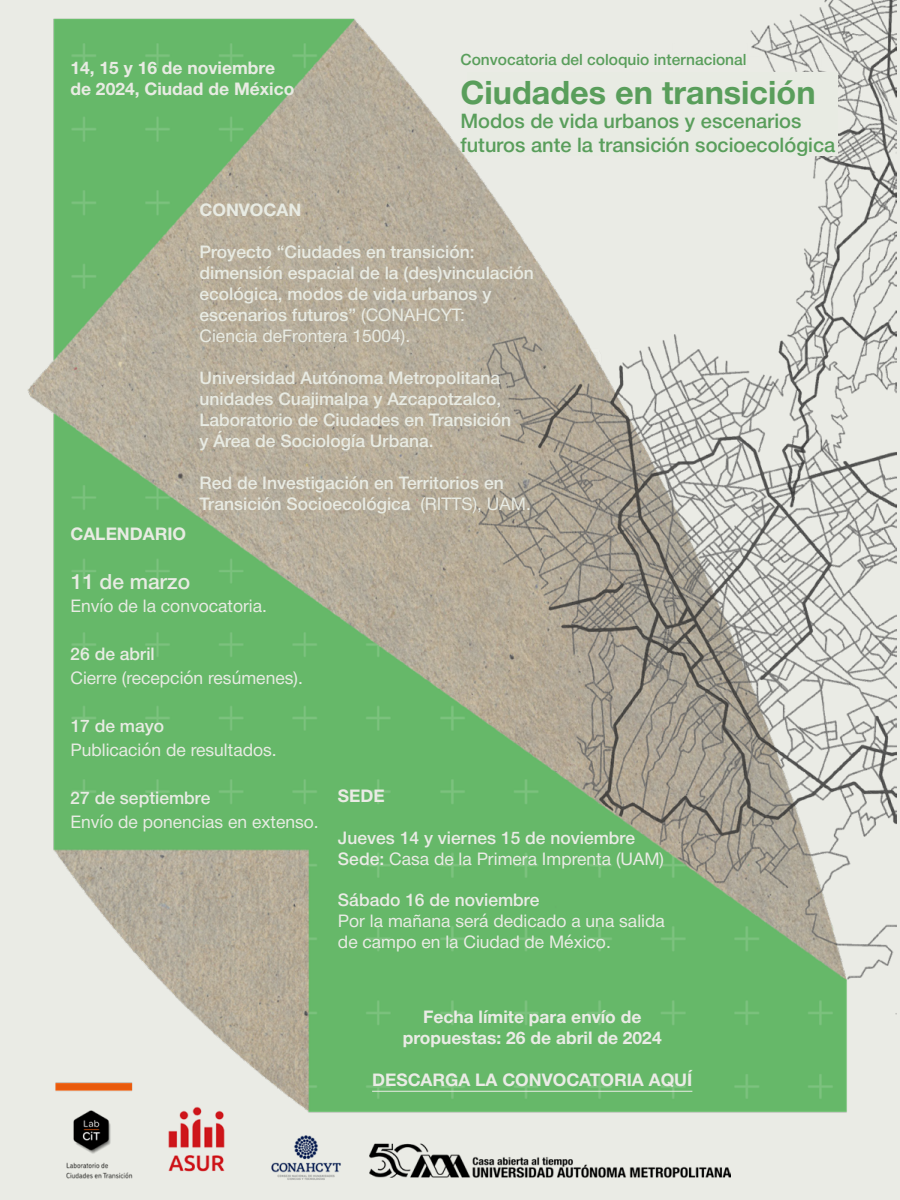
<style>
.page{position:relative;width:900px;height:1200px;background:#fff}
.page>*{position:absolute;margin:0;border:0;box-sizing:border-box;transform-origin:0 0}
.t1{font:700 32.4px "Helvetica Neue";color:#599e5b}
.t2{font:500 21px "Helvetica Neue";color:#e8ebe3}
.t3{font:500 20.1px/24px "Helvetica Neue";color:#599e5b}
.t4{font:500 17.4px/21px "Helvetica Neue";color:#e8ebe3}
.t5{font:17.4px "Helvetica Neue";color:#e8ebe3}
.t6{font:500 17.4px/21px "Helvetica Neue";color:#eaebe5}
.t7{font:700 17.4px/21px "Helvetica Neue";color:#eaebe5;text-align:center}
.t8{font:17.4px/21px "Helvetica Neue";color:#eaebe5}
.t9{font:700 17.4px/21px "Helvetica Neue";color:#e8ebe3}
.t10{font:500 15.6px "Helvetica Neue";color:#599e5b}
.s1{font-weight:400}
</style>
<div class="page">
<img style="left:4px;top:0;width:892px;height:1196px">
<div style="left:467px;top:72px;width:371px;height:84px;background:#e8ebe3"></div>
<hr style="left:372px;top:1091px;width:320px;height:1px;background:#eaebe5">
<img style="left:158px;top:1104px;width:77px;height:76px">
<img style="left:260px;top:1134px;width:91px;height:46px">
<img style="left:54px;top:1083px;width:79px;height:97px">
<img style="left:369px;top:1140px;width:361px;height:39px">
<p class="t9" style="left:70px;top:58px;width:225px">14, 15 y 16 de noviembre de 2024, Ciudad de México</p>
<p class="t10" style="left:460px;top:47px;width:288px">Convocatoria del coloquio internacional</p>
<h1 class="t1" style="left:460px;top:67px;width:357px">Ciudades en transición</h1>
<p class="t3" style="left:460px;top:107px;width:376px">Modos de vida urbanos y escenarios futuros ante la transición socioecológica</p>
<p class="t9" style="left:199px;top:200px;width:103px">CONVOCAN</p>
<p class="t4" style="left:199px;top:240px;width:336px">Proyecto “Ciudades en transición: dimensión espacial de la (des)vinculación ecológica, modos de vida urbanos y escenarios futuros” <span class="s1">(CONAHCYT:<br>Ciencia deFrontera 15004).</span></p>
<p class="t4" style="left:200px;top:366px;width:313px">Universidad Autónoma Metropolitana unidades Cuajimalpa y Azcapotzalco, Laboratorio de Ciudades en Transición y Área de Sociología Urbana.</p>
<p class="t4" style="left:200px;top:471px;width:333px">Red de Investigación en Territorios en<br>Transición Socioecológica <span class="s1">(RITTS), UAM.</span></p>
<p class="t9" style="left:70px;top:524px;width:117px">CALENDARIO</p>
<p class="t2" style="left:70px;top:565px;width:121px">11 de marzo</p>
<p class="t5" style="left:70px;top:593px;width:198px">Envío de la convocatoria.</p>
<p class="t4" style="left:70px;top:642px;width:86px">26 de abril</p>
<p class="t5" style="left:70px;top:665px;width:234px">Cierre (recepción resúmenes).</p>
<p class="t4" style="left:70px;top:714px;width:95px">17 de mayo</p>
<p class="t5" style="left:70px;top:737px;width:208px">Publicación de resultados.</p>
<p class="t4" style="left:70px;top:786px;width:142px">27 de septiembre</p>
<p class="t5" style="left:70px;top:809px;width:250px">Envío de ponencias en extenso.</p>
<p class="t7" style="left:338px;top:786px;width:48px">SEDE</p>
<p class="t6" style="left:338px;top:826px;width:328px">Jueves 14 y viernes 15 de noviembre<br>Sede: <span class="s1">Casa de la Primera Imprenta (UAM)</span></p>
<p class="t6" style="left:338px;top:888px;width:203px">Sábado 16 de noviembre</p>
<p class="t8" style="left:338px;top:912px;width:328px">Por la mañana será dedicado a una salida de campo en la Ciudad de México.</p>
<p class="t7" style="left:403px;top:1007px;width:260px">Fecha límite para envío de propuestas: 26 de abril de 2024</p>
<p class="t7" style="left:372px;top:1070px;width:322px">DESCARGA LA CONVOCATORIA AQUÍ</p>
</div>
